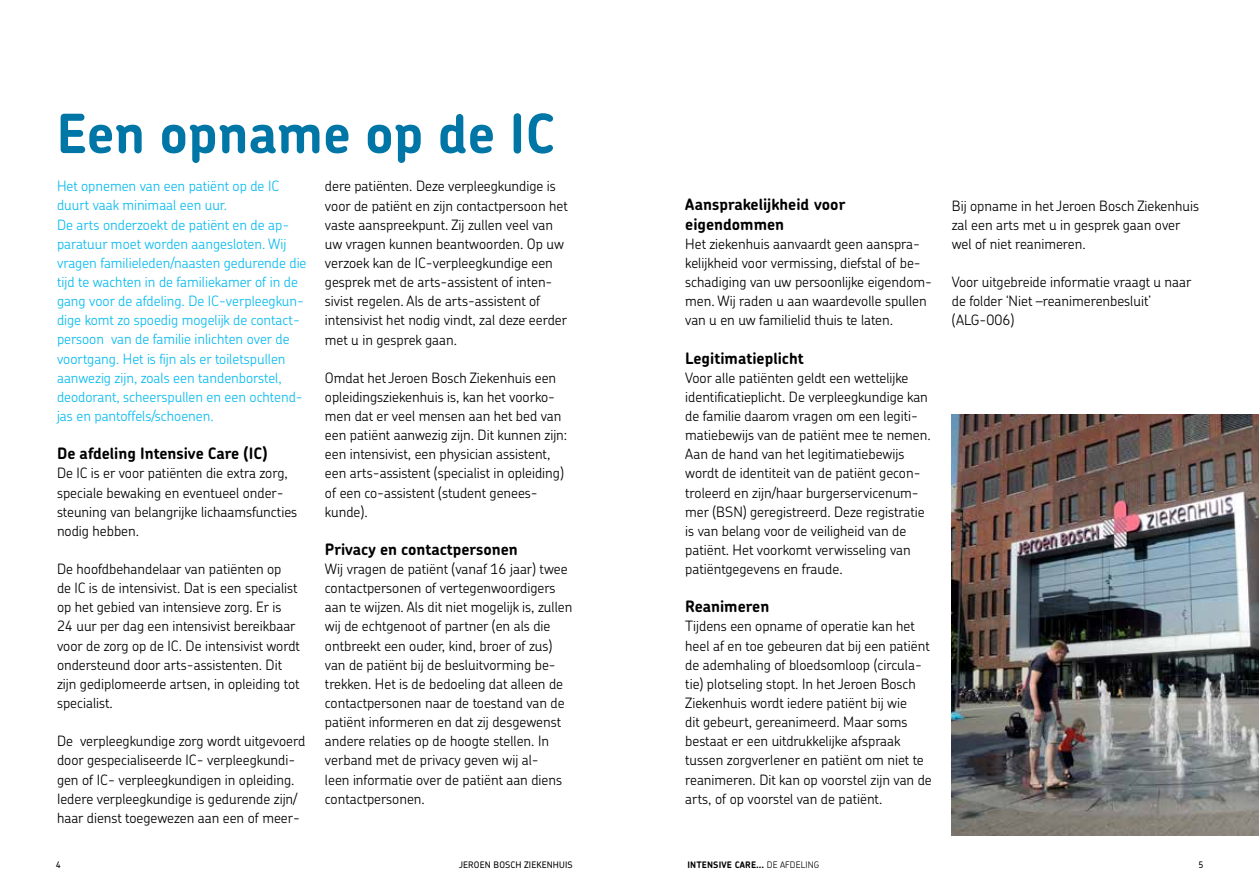
<style>
.page{position:relative;width:1259px;height:893px;background:#fff}
.page>*{position:absolute;margin:0;border:0;box-sizing:border-box;transform-origin:0 0}
.t1{font:700 54px "Chevin Pro";color:#0076a7}
.t2{font:700 15.75px/19.2px "Chevin Pro";color:#000}
.t3{font:300 14.25px/19.2px "Chevin Pro";color:#000}
.t4{font:300 14.25px/19.2px "Chevin Pro";color:#0bbbef}
.t5{font:700 9px "Chevin Pro";letter-spacing:.015em;color:#000}
.t6{font:500 9px "Chevin Pro";letter-spacing:.015em;color:#000}
.s1{font-weight:300}
</style>
<div class="page">
<img style="left:951px;top:414px;width:308px;height:422px">
<h1 class="t1" style="left:56px;top:98px;width:500px">Een opname op de IC</h1>
<p class="t4" style="left:57px;top:176px;width:251px">Het opnemen van een patiënt op de IC duurt vaak minimaal een uur.<br>De arts onderzoekt de patiënt en de ap&shy;paratuur moet worden aangesloten. Wij vragen familieleden/naasten gedurende die tijd te wachten in de familiekamer of in de gang voor de afdeling. De IC-verpleegkun&shy;dige komt zo spoedig mogelijk de contact&shy;persoon van de familie inlichten over de voortgang. Het is fijn als er toiletspullen aanwezig zijn, zoals een tandenborstel, deodorant, scheerspullen en een ochtend&shy;jas en pantoffels/schoenen.</p>
<p class="t2" style="left:57px;top:444px;width:212px">De afdeling Intensive Care (IC)</p>
<p class="t3" style="left:57px;top:463px;width:242px">De IC is er voor patiënten die extra zorg, speciale bewaking en eventueel onder&shy;steuning van belangrijke lichaamsfuncties nodig hebben.</p>
<p class="t3" style="left:57px;top:559px;width:245px">De hoofdbehandelaar van patiënten op<br>de IC is de intensivist. Dat is een specialist op het gebied van intensieve zorg. Er is 24 uur per dag een intensivist bereikbaar voor de zorg op de IC. De intensivist wordt ondersteund door arts-assistenten. Dit zijn gediplomeerde artsen, in opleiding tot specialist.</p>
<p class="t3" style="left:57px;top:731px;width:250px">De verpleegkundige zorg wordt uitgevoerd door gespecialiseerde IC- verpleegkundi&shy;gen of IC- verpleegkundigen in opleiding.<br>Iedere verpleegkundige is gedurende zijn/ haar dienst toegewezen aan een of meer-</p>
<p class="t3" style="left:325px;top:176px;width:244px">dere patiënten. Deze verpleegkundige is voor de patiënt en zijn contactpersoon het vaste aanspreekpunt. Zij zullen veel van uw vragen kunnen beantwoorden. Op uw verzoek kan de IC-verpleegkundige een gesprek met de arts-assistent of inten&shy;sivist regelen. Als de arts-assistent of intensivist het nodig vindt, zal deze eerder met u in gesprek gaan.</p>
<p class="t3" style="left:325px;top:368px;width:244px">Omdat het Jeroen Bosch Ziekenhuis een opleidingsziekenhuis is, kan het voorko&shy;men dat er veel mensen aan het bed van een patiënt aanwezig zijn. Dit kunnen zijn: een intensivist, een physician assistent, een arts-assistent (specialist in opleiding) of een co-assistent (student genees&shy;kunde).</p>
<p class="t2" style="left:325px;top:540px;width:194px">Privacy en contactpersonen</p>
<p class="t3" style="left:325px;top:559px;width:249px">Wij vragen de patiënt (vanaf 16 jaar) twee contactpersonen of vertegenwoordigers aan te wijzen. Als dit niet mogelijk is, zullen wij de echtgenoot of partner (en als die ontbreekt een ouder, kind, broer of zus) van de patiënt bij de besluitvorming be&shy;trekken. Het is de bedoeling dat alleen de contactpersonen naar de toestand van de patiënt informeren en dat zij desgewenst andere relaties op de hoogte stellen. In verband met de privacy geven wij al-<br>leen informatie over de patiënt aan diens contactpersonen.</p>
<p class="t2" style="left:685px;top:195px;width:162px">Aansprakelijkheid voor eigendommen</p>
<p class="t3" style="left:685px;top:234px;width:248px">Het ziekenhuis aanvaardt geen aanspra&shy;kelijkheid voor vermissing, diefstal of be&shy;schadiging van uw persoonlijke eigendom&shy;men. Wij raden u aan waardevolle spullen van u en uw familielid thuis te laten.</p>
<p class="t2" style="left:685px;top:348px;width:120px">Legitimatieplicht</p>
<p class="t3" style="left:685px;top:367px;width:247px">Voor alle patiënten geldt een wettelijke identificatieplicht. De verpleegkundige kan de familie daarom vragen om een legiti&shy;matiebewijs van de patiënt mee te nemen.<br>Aan de hand van het legitimatiebewijs wordt de identiteit van de patiënt gecon&shy;troleerd en zijn/haar burgerservicenum&shy;mer (BSN) geregistreerd. Deze registratie is van belang voor de veiligheid van de patiënt. Het voorkomt verwisseling van patiëntgegevens en fraude.</p>
<p class="t2" style="left:685px;top:597px;width:86px">Reanimeren</p>
<p class="t3" style="left:685px;top:616px;width:248px">Tijdens een opname of operatie kan het heel af en toe gebeuren dat bij een patiënt de ademhaling of bloedsomloop (circula&shy;tie) plotseling stopt. In het Jeroen Bosch Ziekenhuis wordt iedere patiënt bij wie<br>dit gebeurt, gereanimeerd. Maar soms bestaat er een uitdrukkelijke afspraak tussen zorgverlener en patiënt om niet te reanimeren. Dit kan op voorstel zijn van de arts, of op voorstel van de patiënt.</p>
<p class="t3" style="left:951px;top:195px;width:249px">Bij opname in het Jeroen Bosch Ziekenhuis zal een arts met u in gesprek gaan over wel of niet reanimeren.</p>
<p class="t3" style="left:951px;top:272px;width:241px">Voor uitgebreide informatie vraagt u naar de folder ‘Niet –reanimerenbesluit’ (ALG-006)</p>
<p class="t6" style="left:56px;top:859px;width:7px">4</p>
<p class="t6" style="left:459px;top:859px;width:115px">JEROEN BOSCH ZIEKENHUIS</p>
<p class="t5" style="left:687px;top:859px;width:133px">INTENSIVE CARE... <span class="s1">DE AFDELING</span></p>
<p class="t6" style="left:1198px;top:859px;width:7px">5</p>
</div>
